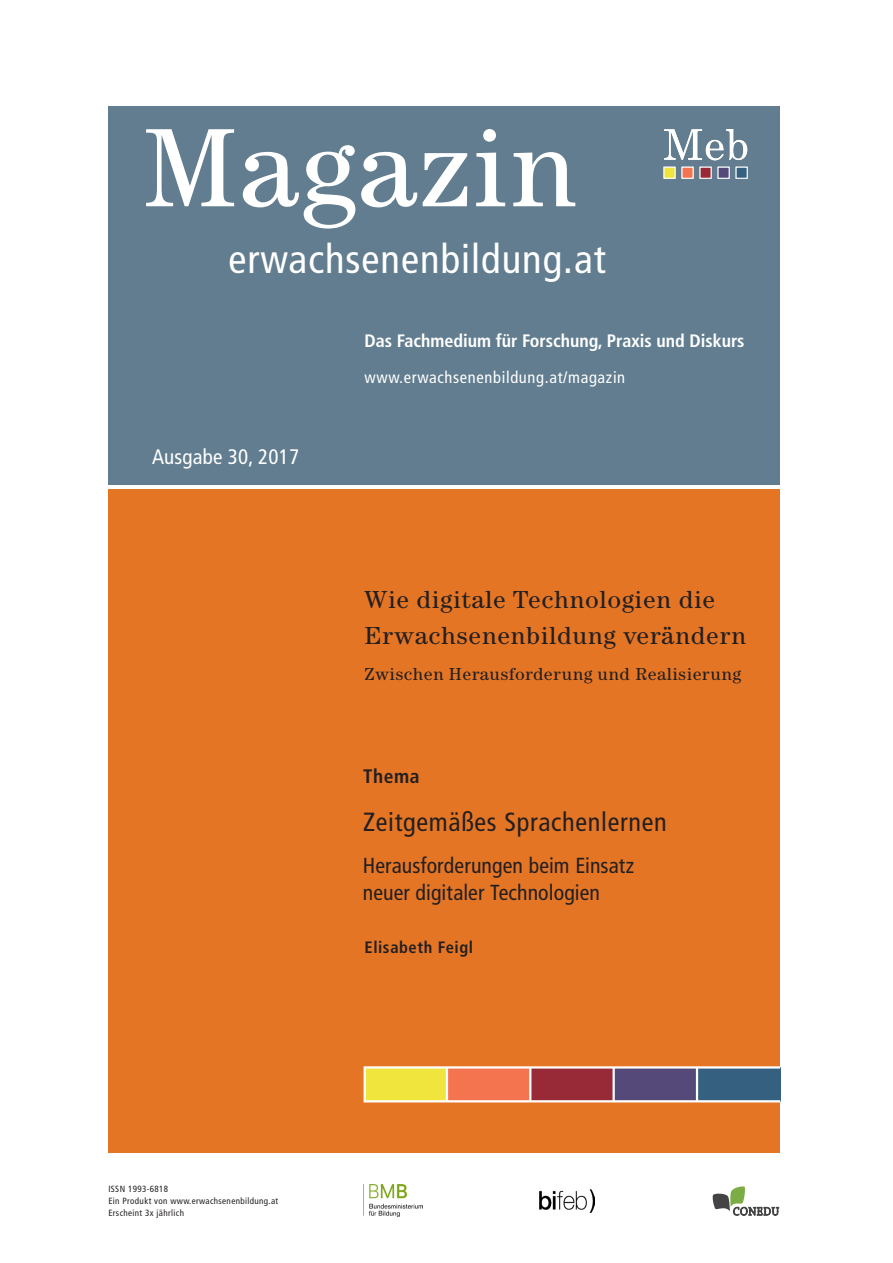
<style>
.page{position:relative;width:893px;height:1263px;background:#fff}
.page>*{position:absolute;margin:0;border:0;box-sizing:border-box;transform-origin:0 0}
.t1{font:condensed 40.5px "Frutiger LT Std";letter-spacing:.025em;color:#fff}
.UE1{font:condensed 26.25px "Frutiger LT Std";letter-spacing:.025em;color:#231f20}
.t2{font:25.5px/36px "Century EF";letter-spacing:.02em;color:#231f20}
.UE2{font:condensed 21.75px/27px "Frutiger LT Std";letter-spacing:.005em;color:#231f20}
.t3{font:condensed 21px "Frutiger LT Std";letter-spacing:.01em;color:#fff}
.rubrik{font:700 condensed 19.5px "Frutiger LT Std";letter-spacing:.03em;color:#231f20}
.t4{font:700 condensed 18px "Frutiger LT Std";color:#fff}
.t5{font:18px "Century EF";letter-spacing:.02em;color:#231f20}
.t6{font:condensed 16.5px "Frutiger LT Std";letter-spacing:.04em;color:#fff}
.Autorin{font:700 condensed 16.5px "Frutiger LT Std";letter-spacing:.035em;color:#231f20}
.t7{font:condensed 9px "Frutiger LT Std";letter-spacing:.04em;color:#231f20}
</style>
<div class="page">
<div style="left:108px;top:489px;width:672px;height:663px;background:#e47525"></div>
<div style="left:108px;top:106px;width:672px;height:379px;background:#617d8f"></div>
<div style="left:530px;top:1067px;width:84px;height:34px;background:#972a36"></div>
<div style="left:614px;top:1067px;width:83px;height:34px;background:#544979"></div>
<div style="left:697px;top:1067px;width:83px;height:34px;background:#366080"></div>
<div style="left:365px;top:1067px;width:82px;height:34px;background:#f0e53d"></div>
<div style="left:447px;top:1067px;width:83px;height:34px;background:#f3744f"></div>
<hr style="left:446px;top:1067px;width:2px;height:34px;background:#fff">
<hr style="left:529px;top:1067px;width:2px;height:34px;background:#fff">
<hr style="left:612px;top:1067px;width:3px;height:34px;background:#fff">
<hr style="left:696px;top:1067px;width:2px;height:34px;background:#fff">
<div style="left:364px;top:1066px;width:417px;height:36px;border:2px solid #fff"></div>
<svg style="left:146px;top:129px;width:429px;height:100px"></svg>
<div style="left:700px;top:167px;width:11px;height:11px;background:#972a36;border:1px solid #fff"></div>
<div style="left:718px;top:167px;width:11px;height:11px;background:#544979;border:1px solid #fff"></div>
<div style="left:736px;top:167px;width:11px;height:11px;background:#366080;border:1px solid #fff"></div>
<div style="left:664px;top:167px;width:11px;height:11px;background:#f0e53d;border:1px solid #fff"></div>
<div style="left:682px;top:167px;width:11px;height:11px;background:#f3744f;border:1px solid #fff"></div>
<svg style="left:664px;top:129px;width:83px;height:31px"></svg>
<svg style="left:712px;top:1186px;width:67px;height:29px"></svg>
<img style="left:368px;top:1185px;width:55px;height:32px">
<img style="left:540px;top:1189px;width:55px;height:23px">
<p class="t1" style="left:229px;top:235px;width:379px">erwachsenenbildung.at</p>
<p class="t3" style="left:152px;top:444px;width:149px">Ausgabe 30, 2017</p>
<p class="t4" style="left:365px;top:330px;width:381px">Das Fachmedium für Forschung, Praxis und Diskurs</p>
<p class="t6" style="left:365px;top:367px;width:262px">www.erwachsenenbildung.at/magazin</p>
<p class="t2" style="left:365px;top:582px;width:383px">Wie digitale Technologien die<br>Erwachsenenbildung verändern</p>
<p class="t5" style="left:365px;top:663px;width:378px">Zwischen Herausforderung und Realisierung</p>
<p class="rubrik" style="left:363px;top:764px;width:58px">Thema</p>
<p class="UE1" style="left:363px;top:807px;width:305px">Zeitgemäßes Sprachenlernen</p>
<p class="UE2" style="left:363px;top:852px;width:273px">Herausforderungen beim Einsatz neuer digitaler Technologien</p>
<p class="Autorin" style="left:365px;top:938px;width:110px">Elisabeth Feigl</p>
<p class="t7" style="left:108px;top:1184px;width:61px">ISSN 1993-6818</p>
<p class="t7" style="left:108px;top:1196px;width:171px">Ein Produkt von www.erwachsenenbildung.at</p>
<p class="t7" style="left:108px;top:1208px;width:77px">Erscheint 3x jährlich</p>
</div>
